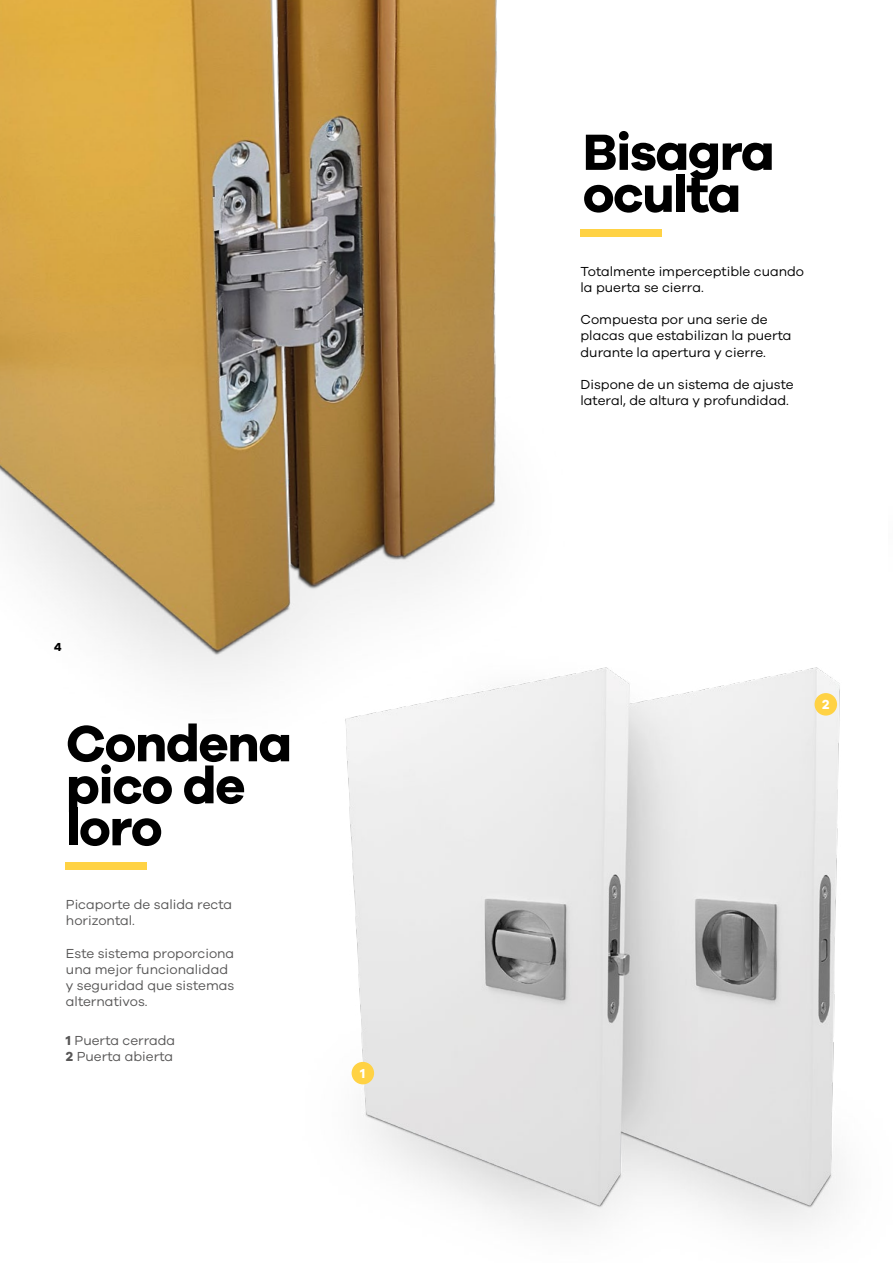
<style>
.page{position:relative;width:893px;height:1263px;background:#fff}
.page>*{position:absolute;margin:0;border:0;box-sizing:border-box;transform-origin:0 0}
.t1{font:700 52.5px/42px "Galano Grotesque";letter-spacing:-.025em;color:#000}
.t2{font:13.5px/16.2px "Galano Grotesque";color:#000}
.t3{font:13.5px/16.2px "Galano Grotesque";color:#575656}
.t4{font:700 13.5px "Galano Grotesque";color:#fff}
.t5{font:700 12px "Galano Grotesque";color:#000}
.s1{font-weight:700}
</style>
<div class="page">
<img style="left:0;top:0;width:497px;height:677px">
<img style="left:284px;top:631px;width:556px;height:596px">
<div style="left:352px;top:1062px;width:22px;height:22px;background:#ffd244;border-radius:50%"></div>
<div style="left:814px;top:693px;width:23px;height:23px;background:#ffd244;border-radius:50%"></div>
<div style="left:66px;top:862px;width:81px;height:8px;background:#ffd244"></div>
<div style="left:580px;top:229px;width:82px;height:8px;background:#ffd244"></div>
<p class="t5" style="left:54px;top:639px;width:9px">4</p>
<h1 class="t1" style="left:66px;top:721px;width:228px">Condena pico de loro</h1>
<p class="t3" style="left:66px;top:896px;width:168px">Picaporte de salida recta horizontal.</p>
<p class="t3" style="left:66px;top:944px;width:170px">Este sistema proporciona una mejor funcionalidad y seguridad que sistemas alternativos.</p>
<p class="t3" style="left:66px;top:1032px;width:111px"><span class="s1">1</span> Puerta cerrada<br><span class="s1">2</span> Puerta abierta</p>
<p class="t4" style="left:360px;top:1065px;width:7px">1</p>
<h1 class="t1" style="left:583px;top:129px;width:193px">Bisagra oculta</h1>
<p class="t2" style="left:580px;top:262px;width:225px">Totalmente imperceptible cuando la puerta se cierra.</p>
<p class="t2" style="left:580px;top:311px;width:213px">Compuesta por una serie de placas que estabilizan la puerta durante la apertura y cierre.</p>
<p class="t2" style="left:580px;top:376px;width:215px">Dispone de un sistema de ajuste lateral, de altura y profundidad.</p>
<p class="t4" style="left:822px;top:696px;width:9px">2</p>
</div>
